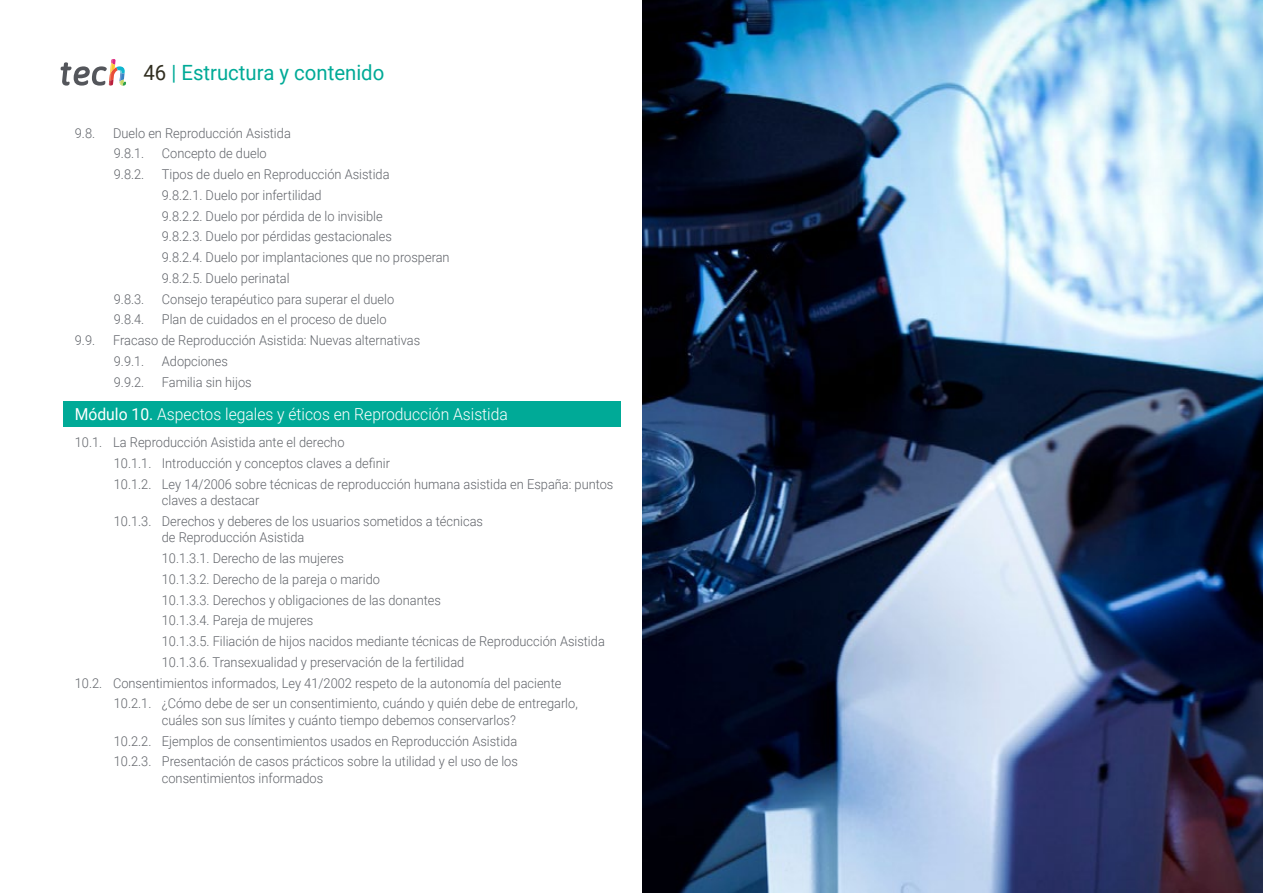
<style>
.page{position:relative;width:1263px;height:893px;background:#fff}
.page>*{position:absolute;margin:0;border:0;box-sizing:border-box;transform-origin:0 0}
.t1{font:21px "Roboto";color:#00aa97}
.t2{font:300 16.5px "Roboto";color:#fff;scale:.95 1}
.t3{font:300 13.5px/20.7px "Roboto";color:#61646a;scale:.95 1}
.s1{color:#312e20}
.s2{font-weight:400}
</style>
<div class="page">
<svg style="left:61px;top:59px;width:65px;height:27px"></svg>
<div style="left:64px;top:401px;width:557px;height:25px;background:#00aa97"></div>
<img style="left:642px;top:0;width:621px;height:893px">
<h1 class="t1" style="left:144px;top:57px;width:242px"><span class="s1">46</span> | Estructura y contenido</h1>
<p class="t3" style="left:75px;top:122px;width:23px">9.8.</p>
<p class="t3" style="left:113px;top:122px;width:189px">Duelo en Reproducción Asistida<br>9.8.1.</p>
<p class="t3" style="left:162px;top:143px;width:112px">Concepto de duelo</p>
<p class="t3" style="left:114px;top:164px;width:34px">9.8.2.</p>
<p class="t3" style="left:162px;top:164px;width:304px">Tipos de duelo en Reproducción Asistida<br>9.8.2.1. Duelo por infertilidad<br>9.8.2.2. Duelo por pérdida de lo invisible<br>9.8.2.3. Duelo por pérdidas gestacionales<br>9.8.2.4. Duelo por implantaciones que no prosperan 9.8.2.5. Duelo perinatal</p>
<p class="t3" style="left:114px;top:288px;width:34px">9.8.3.</p>
<p class="t3" style="left:162px;top:288px;width:246px">Consejo terapéutico para superar el duelo</p>
<p class="t3" style="left:114px;top:309px;width:34px">9.8.4.</p>
<p class="t3" style="left:162px;top:309px;width:238px">Plan de cuidados en el proceso de duelo</p>
<p class="t3" style="left:75px;top:330px;width:23px">9.9.</p>
<p class="t3" style="left:113px;top:330px;width:325px">Fracaso de Reproducción Asistida: Nuevas alternativas<br>9.9.1.</p>
<p class="t3" style="left:162px;top:350px;width:71px">Adopciones</p>
<p class="t3" style="left:114px;top:371px;width:34px">9.9.2.</p>
<p class="t3" style="left:162px;top:371px;width:96px">Familia sin hijos</p>
<p class="t2" style="left:75px;top:402px;width:457px"><span class="s2">Módulo 10.</span> Aspectos legales y éticos en Reproducción Asistida</p>
<p class="t3" style="left:114px;top:431px;width:527px;text-indent:-39px">10.1. La Reproducción Asistida ante el derecho<br>10.1.1. Introducción y conceptos claves a definir<br>10.1.2. Ley 14/2006 sobre técnicas de reproducción humana asistida en España: puntos</p>
<p class="t3" style="left:114px;top:489px;width:390px;text-indent:48px">claves a destacar<br>10.1.3. Derechos y deberes de los usuarios sometidos a técnicas</p>
<p class="t3" style="left:162px;top:527px;width:152px">de Reproducción Asistida</p>
<p class="t3" style="left:162px;top:547px;width:193px">10.1.3.1. Derecho de las mujeres</p>
<p class="t3" style="left:162px;top:568px;width:231px">10.1.3.2. Derecho de la pareja o marido</p>
<p class="t3" style="left:162px;top:589px;width:295px">10.1.3.3. Derechos y obligaciones de las donantes</p>
<p class="t3" style="left:162px;top:610px;width:161px">10.1.3.4. Pareja de mujeres</p>
<p class="t3" style="left:162px;top:630px;width:468px">10.1.3.5. Filiación de hijos nacidos mediante técnicas de Reproducción Asistida</p>
<p class="t3" style="left:162px;top:651px;width:320px">10.1.3.6. Transexualidad y preservación de la fertilidad</p>
<p class="t3" style="left:75px;top:672px;width:514px">10.2. Consentimientos informados, Ley 41/2002 respeto de la autonomía del paciente</p>
<p class="t3" style="left:114px;top:693px;width:490px">10.2.1. ¿Cómo debe de ser un consentimiento, cuándo y quién debe de entregarlo,</p>
<p class="t3" style="left:114px;top:709px;width:427px;text-indent:48px">cuáles son sus límites y cuánto tiempo debemos conservarlos?<br>10.2.2. Ejemplos de consentimientos usados en Reproducción Asistida<br>10.2.3. Presentación de casos prácticos sobre la utilidad y el uso de los</p>
<p class="t3" style="left:162px;top:767px;width:171px">consentimientos informados</p>
</div>
